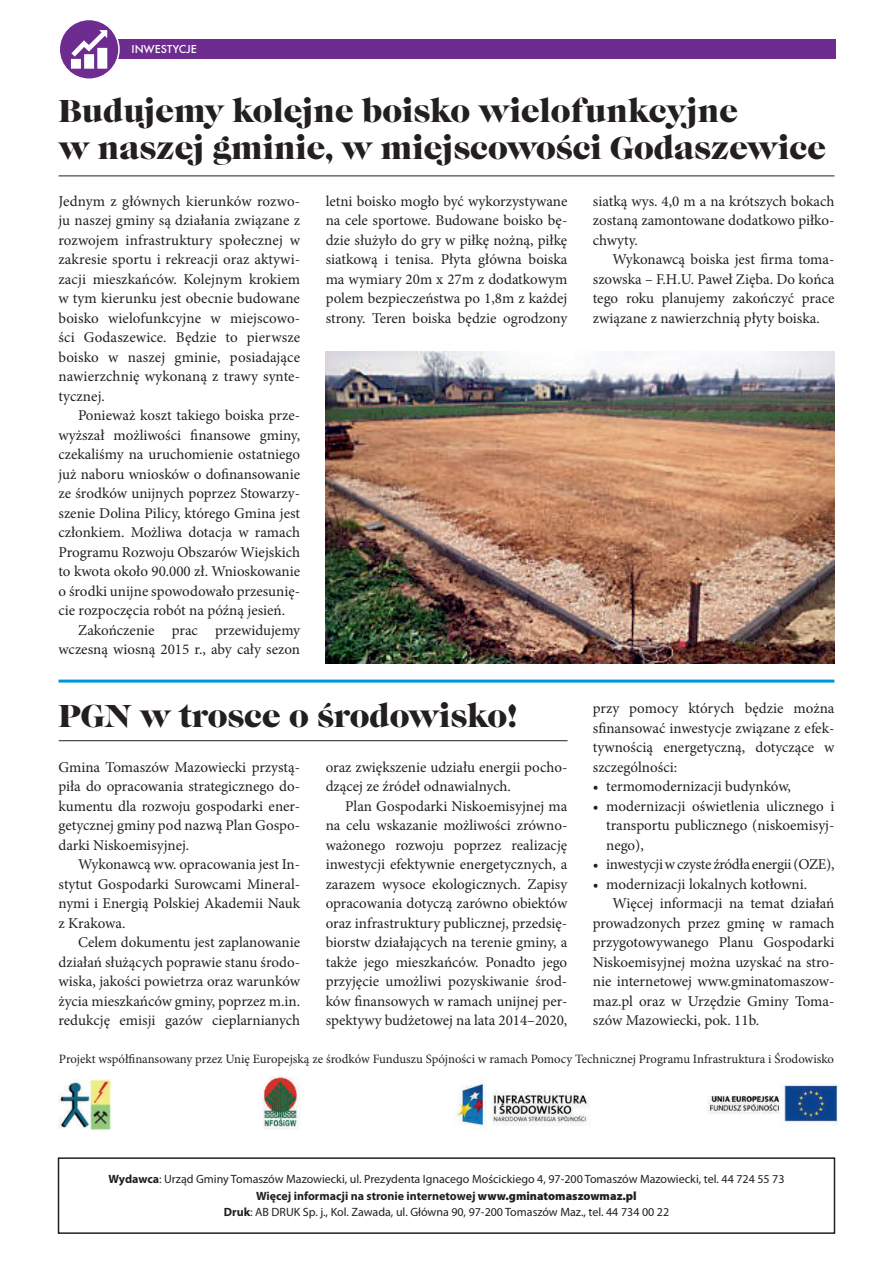
<style>
.page{position:relative;width:893px;height:1263px;background:#fff}
.page>*{position:absolute;margin:0;border:0;box-sizing:border-box;transform-origin:0 0}
.t1{font:33px/37.5px "Caslon Gra DCE";color:#231f20}
.t2{font:15px/19.5px "Minion Pro";color:#231f20;text-align:justify}
.t3{font:15px "Minion Pro";letter-spacing:-.02em;color:#231f20}
.t4{font:12.75px "Minion Pro";color:#231f20}
.t5{font:12px/16.5px "Myriad Pro";color:#231f20;text-align:center}
.t6{font:500 12px "Futura TCE";color:#fff}
.s1{font-weight:700}
.s2{font-weight:900}
</style>
<div class="page">
<div style="left:58px;top:1157px;width:777px;height:77px;border:2px solid #231f20"></div>
<img style="left:708px;top:1084px;width:130px;height:41px">
<img style="left:454px;top:1080px;width:136px;height:46px">
<img style="left:263px;top:1076px;width:37px;height:53px">
<img style="left:58px;top:1080px;width:53px;height:49px">
<img style="left:326px;top:351px;width:508px;height:312px">
<div style="left:117px;top:39px;width:718px;height:19px;background:#6e2c91"></div>
<div style="left:59px;top:19px;width:60px;height:60px;background:#6e2c91;border-radius:50%"></div>
<div style="left:58px;top:19px;width:62px;height:61px;border:2px solid #fff;border-radius:50%"></div>
<svg style="left:71px;top:30px;width:36px;height:39px"></svg>
<hr style="left:58px;top:680px;width:776px;height:2px;background:#0095d9">
<hr style="left:59px;top:740px;width:509px;height:1px;background:#231f20">
<hr style="left:58px;top:176px;width:776px;height:1px;background:#231f20">
<p class="t6" style="left:132px;top:44px;width:67px">INWESTYCJE</p>
<h1 class="t1" style="left:58px;top:94px;width:769px">Budujemy kolejne boisko wielofunkcyjne<br>w naszej gminie, w miejscowości Godaszewice</h1>
<p class="t2" style="left:326px;top:193px;width:243px">letni boisko mogło być wykorzystywane na cele sportowe. Budowane boisko bę&shy;dzie służyło do gry w piłkę nożną, piłkę siatkową i tenisa. Płyta główna boiska ma wymiary 20m x 27m z dodatkowym polem bezpieczeństwa po 1,8m z każdej strony. Teren boiska będzie ogrodzony</p>
<p class="t2" style="left:593px;top:193px;width:243px">siatką wys. 4,0 m a na krótszych bokach zostaną zamontowane dodatkowo piłko&shy;chwyty.</p>
<p class="t2" style="left:58px;top:193px;width:243px">Jednym z głównych kierunków rozwo&shy;ju naszej gminy są działania związane z rozwojem infrastruktury społecznej w zakresie sportu i rekreacji oraz aktywi&shy;zacji mieszkańców. Kolejnym krokiem w tym kierunku jest obecnie budowane boisko wielofunkcyjne w miejscowo&shy;ści Godaszewice. Będzie to pierwsze boisko w naszej gminie, posiadające nawierzchnię wykonaną z trawy synte&shy;tycznej.</p>
<p class="t2" style="left:78px;top:407px;width:224px">Ponieważ koszt takiego boiska prze-</p>
<p class="t2" style="left:58px;top:427px;width:243px">wyższał możliwości finansowe gminy,</p>
<p class="t2" style="left:58px;top:446px;width:243px">czekaliśmy na uruchomienie ostatniego</p>
<p class="t2" style="left:58px;top:466px;width:243px">już naboru wniosków o dofinansowanie</p>
<p class="t2" style="left:58px;top:485px;width:243px">ze środków unijnych poprzez Stowarzy-</p>
<p class="t2" style="left:58px;top:505px;width:243px">szenie Dolina Pilicy, którego Gmina jest</p>
<p class="t2" style="left:58px;top:524px;width:243px">członkiem. Możliwa dotacja w ramach</p>
<p class="t2" style="left:58px;top:544px;width:243px">Programu Rozwoju Obszarów Wiejskich</p>
<p class="t2" style="left:58px;top:563px;width:243px">to kwota około 90.000 zł. Wnioskowanie</p>
<p class="t2" style="left:58px;top:583px;width:243px">o środki unijne spowodowało przesunię-</p>
<p class="t2" style="left:58px;top:602px;width:228px">cie rozpoczęcia robót na późną jesień.</p>
<p class="t2" style="left:78px;top:622px;width:224px">Zakończenie prac przewidujemy</p>
<p class="t2" style="left:58px;top:641px;width:243px">wczesną wiosną 2015 r., aby cały sezon</p>
<p class="t2" style="left:593px;top:251px;width:243px;text-indent:20px">Wykonawcą boiska jest firma toma&shy;szowska – F.H.U. Paweł Zięba. Do końca tego roku planujemy zakończyć prace związane z nawierzchnią płyty boiska.</p>
<h1 class="t1" style="left:58px;top:698px;width:460px">PGN w trosce o środowisko!</h1>
<p class="t2" style="left:326px;top:758px;width:243px">oraz zwiększenie udziału energii pocho&shy;dzącej ze źródeł odnawialnych.</p>
<p class="t2" style="left:326px;top:797px;width:243px;text-indent:20px">Plan Gospodarki Niskoemisyjnej ma na celu wskazanie możliwości zrówno&shy;ważonego rozwoju poprzez realizację inwestycji efektywnie energetycznych, a zarazem wysoce ekologicznych. Zapisy opracowania dotyczą zarówno obiektów oraz infrastruktury publicznej, przedsię&shy;biorstw działających na terenie gminy, a także jego mieszkańców. Ponadto jego przyjęcie umożliwi pozyskiwanie środ&shy;ków finansowych w ramach unijnej per&shy;spektywy budżetowej na lata 2014–2020,</p>
<p class="t2" style="left:593px;top:700px;width:243px">przy pomocy których będzie można sfinansować inwestycje związane z efek&shy;tywnością energetyczną, dotyczące w szczególności:</p>
<p class="t2" style="left:593px;top:778px;width:200px">• termomodernizacji budynków,</p>
<p class="t2" style="left:606px;top:797px;width:230px;text-indent:-13px">• modernizacji oświetlenia ulicznego i transportu publicznego (niskoemisyj&shy;nego),</p>
<p class="t3" style="left:593px;top:858px;width:243px">• inwestycji w czyste źródła energii (OZE),</p>
<p class="t2" style="left:593px;top:875px;width:216px">• modernizacji lokalnych kotłowni.</p>
<p class="t2" style="left:612px;top:895px;width:224px">Więcej informacji na temat działań</p>
<p class="t2" style="left:593px;top:914px;width:243px">prowadzonych przez gminę w ramach</p>
<p class="t2" style="left:593px;top:934px;width:243px">przygotowywanego Planu Gospodarki</p>
<p class="t2" style="left:593px;top:953px;width:243px">Niskoemisyjnej można uzyskać na stro-</p>
<p class="t2" style="left:593px;top:973px;width:243px">nie internetowej www.gminatomaszow-</p>
<p class="t2" style="left:593px;top:992px;width:243px">maz.pl oraz w Urzędzie Gminy Toma-</p>
<p class="t2" style="left:593px;top:1012px;width:168px">szów Mazowiecki, pok. 11b.</p>
<p class="t4" style="left:59px;top:1054px;width:777px">Projekt współfinansowany przez Unię Europejską ze środków Funduszu Spójności w ramach Pomocy Technicznej Programu Infrastruktura i Środowisko</p>
<p class="t2" style="left:58px;top:758px;width:243px">Gmina Tomaszów Mazowiecki przystą&shy;piła do opracowania strategicznego do&shy;kumentu dla rozwoju gospodarki ener&shy;getycznej gminy pod nazwą Plan Gospo&shy;darki Niskoemisyjnej.</p>
<p class="t2" style="left:58px;top:856px;width:243px;text-indent:20px">Wykonawcą ww. opracowania jest In&shy;stytut Gospodarki Surowcami Mineral&shy;nymi i Energią Polskiej Akademii Nauk z Krakowa.</p>
<p class="t2" style="left:58px;top:934px;width:243px;text-indent:20px">Celem dokumentu jest zaplanowanie działań służących poprawie stanu środo&shy;wiska, jakości powietrza oraz warunków życia mieszkańców gminy, poprzez m.in. redukcję emisji gazów cieplarnianych</p>
<p class="t5" style="left:108px;top:1172px;width:677px"><span class="s1">Wydawca</span>: Urząd Gminy Tomaszów Mazowiecki, ul. Prezydenta Ignacego Mościckiego 4, 97-200 Tomaszów Mazowiecki, tel. 44 724 55 73<br><span class="s1">Więcej informacji na stronie internetowej</span> <span class="s2">www.gminatomaszowmaz.pl<br></span><span class="s1">Druk</span>: AB DRUK Sp. j., Kol. Zawada, ul. Główna 90, 97-200 Tomaszów Maz., tel. 44 734 00 22</p>
</div>
